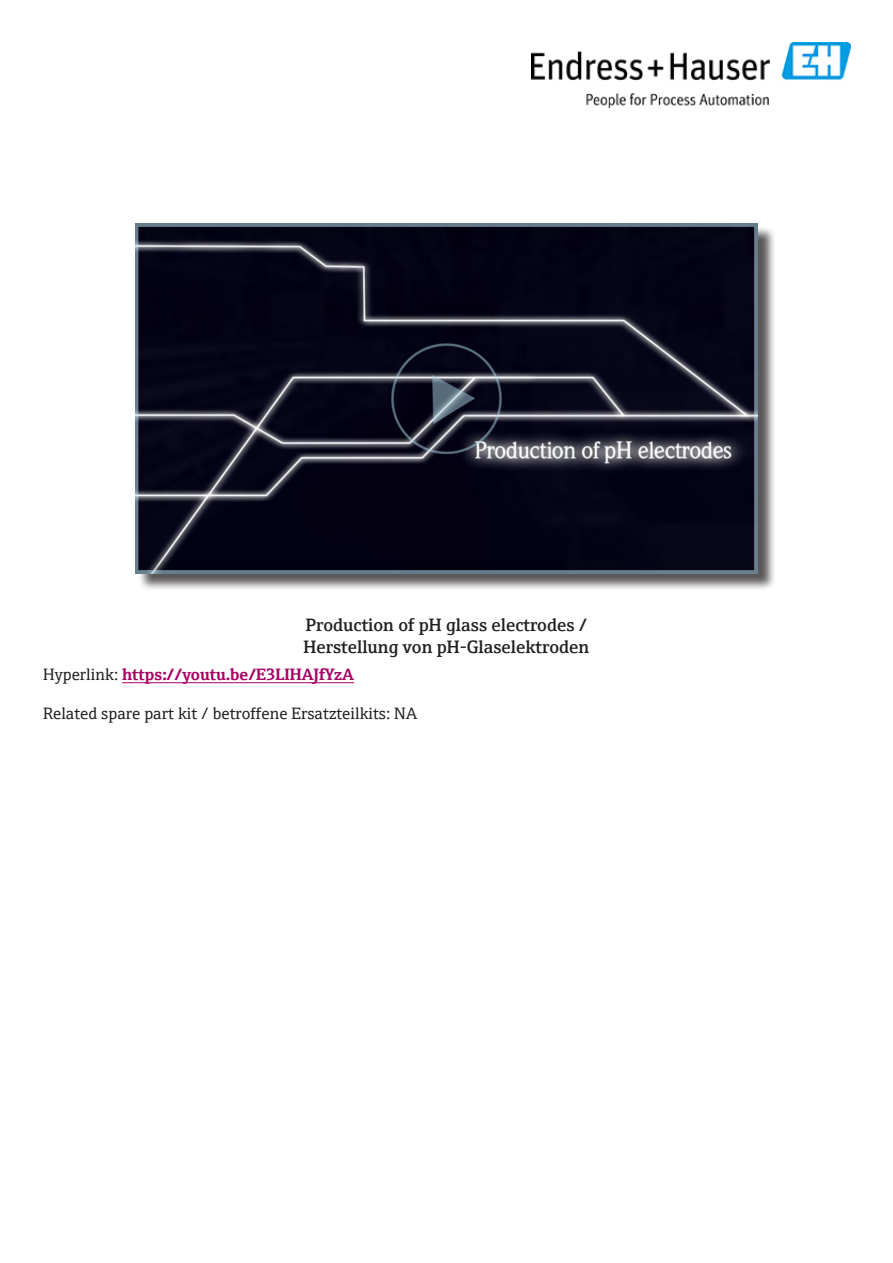
<style>
.page{position:relative;width:893px;height:1263px;background:#fff}
.page>*{position:absolute;margin:0;border:0;box-sizing:border-box;transform-origin:0 0}
.t1{font:600 18px "E+H Serif";color:#231f20}
.t2{font:16.5px "E+H Serif";color:#231f20}
.t3{font:700 16.5px "E+H Serif";color:#a70164}
.s1{font-weight:400;color:#231f20}
</style>
<div class="page">
<img style="left:531px;top:43px;width:319px;height:64px">
<hr style="left:122px;top:682px;width:232px;height:1px;background:#a70164">
<div style="left:138px;top:226px;width:638px;height:366px;background:#231f20;opacity:.75"></div>
<img style="left:135px;top:223px;width:623px;height:350px">
<p class="t1" style="left:306px;top:611px;width:283px">Production of pH glass electrodes /</p>
<p class="t1" style="left:304px;top:633px;width:287px">Herstellung von pH-Glaselektroden</p>
<p class="t3" style="left:43px;top:661px;width:312px"><span class="s1">Hyperlink:</span> https://youtu.be/E3LIHAJfYzA</p>
<p class="t2" style="left:43px;top:701px;width:376px">Related spare part kit / betroffene Ersatzteilkits: NA</p>
</div>
